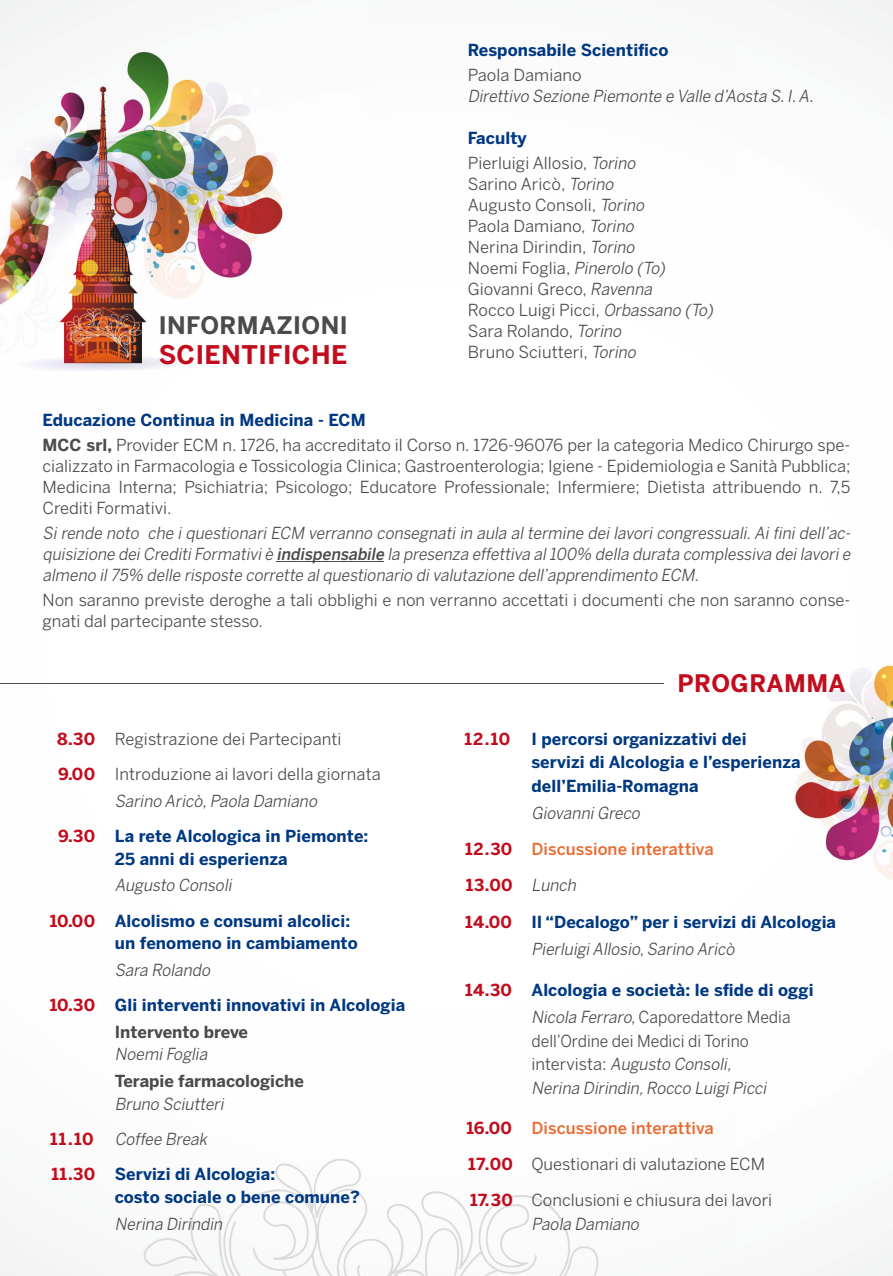
<style>
.page{position:relative;width:893px;height:1276px;background:#fff}
.page>*{position:absolute;margin:0;border:0;box-sizing:border-box;transform-origin:0 0}
.t1{font:700 25.5px "Benton Sans";letter-spacing:.02em;color:#c20c1d}
.t2{font:700 24px "Benton Sans";letter-spacing:.02em;color:#4b4b4d}
.t3{font:700 24px "Benton Sans";letter-spacing:.02em;color:#c20c1d}
.t4{font:16.5px/21px "Benton Sans";color:#4b4b4d}
.t5{font:700 16.5px/35.2px "Benton Sans";letter-spacing:.005em;color:#003882}
.t6{font:italic 16.5px/23.4px "Benton Sans";color:#4b4b4d;scale:.95 1}
.t7{font:700 16.5px "Benton Sans";color:#4b4b4d}
.t8{font:700 16.5px "Benton Sans";letter-spacing:.05em;color:#c20c1d}
.s1{font-weight:700;color:#003882}
.s2{font-style:italic}
.s3{font-weight:700}
.s4{font-weight:500}
.s5{font-weight:700;color:#c20c1d}
.s6{font-weight:400;font-style:italic;color:#4b4b4d}
.s7{color:#c20c1d}
.s8{font-weight:500;color:#eb6a31}
.s9{font-weight:400;color:#4b4b4d}
.s10{font-style:normal}
</style>
<div class="page">
<img style="left:0;top:0;width:893px;height:1276px">
<hr style="left:277px;top:561px;width:107px;height:1px;background:#4b4b4d">
<hr style="left:0;top:683px;width:663px;height:1px;background:#4b4b4d">
<h2 class="t2" style="left:159px;top:311px;width:191px">INFORMAZIONI</h2>
<h1 class="t1" style="left:159px;top:340px;width:190px">SCIENTIFICHE</h1>
<p class="t5" style="left:468px;top:32px;width:202px">Responsabile Scientifico</p>
<p class="t4" style="left:468px;top:64px;width:115px">Paola Damiano</p>
<p class="t6" style="left:468px;top:84px;width:369px">Direttivo Sezione Piemonte e Valle d’Aosta S.I.A.</p>
<p class="t4" style="left:468px;top:125px;width:173px;line-height:25.2px"><span class="s1">Faculty<br></span>Pierluigi Allosio, <span class="s2">Torino</span></p>
<p class="t4" style="left:468px;top:173px;width:250px">Sarino Aricò, <span class="s2">Torino<br></span>Augusto Consoli, <span class="s2">Torino<br></span>Paola Damiano, <span class="s2">Torino<br></span>Nerina Dirindin, <span class="s2">Torino<br></span>Noemi Foglia, <span class="s2">Pinerolo (To)<br></span>Giovanni Greco, <span class="s2">Ravenna<br></span>Rocco Luigi Picci, <span class="s2">Orbassano (To)<br></span>Sara Rolando, <span class="s2">Torino<br></span>Bruno Sciutteri, <span class="s2">Torino</span></p>
<p class="t4" style="left:43px;top:407px;width:809px;line-height:25.2px"><span class="s1">Educazione Continua in Medicina - ECM<br></span><span class="s3">MCC srl,</span> Provider ECM n. 1726, ha accreditato il Corso n. 1726-96076 per la categoria Medico Chirurgo spe-</p>
<p class="t4" style="left:43px;top:455px;width:809px;text-align:justify">cializzato in Farmacologia e Tossicologia Clinica; Gastroenterologia; Igiene - Epidemiologia e Sanità Pubblica; Medicina Interna; Psichiatria; Psicologo; Educatore Professionale; Infermiere; Dietista attribuendo n. 7,5<br>Crediti Formativi.</p>
<p class="t6" style="left:43px;top:522px;width:856px;line-height:21px;text-align:justify">Sirende noto che iquestionariECM verranno consegnatiin aula altermine deilavoricongressuali.Aifinidell’ac&shy;quisizione deiCreditiFormativiè <span class="s4">indispensabile</span> la presenza effettiva al100% della durata complessiva deilavorie almeno il75% delle risposte corrette alquestionario divalutazione dell’apprendimento ECM.</p>
<p class="t4" style="left:43px;top:589px;width:809px">Non saranno previste deroghe a tali obblighi e non verranno accettati i documenti che non saranno conse&shy;gnati dal partecipante stesso.</p>
<p class="t4" style="left:57px;top:721px;width:325px;line-height:35.2px"><span class="s5">8.30</span> Registrazione dei Partecipanti<br><span class="s5">9.00</span> Introduzione ai lavori della giornata</p>
<p class="t5" style="left:58px;top:783px;width:312px;text-align:center"><span class="s6">Sarino Aricò,Paola Damiano<br></span><span class="s7">9.30</span> La rete Alcologica in Piemonte:</p>
<p class="t5" style="left:115px;top:840px;width:174px">25 anni di esperienza</p>
<p class="t5" style="left:50px;top:867px;width:302px;text-indent:65px"><span class="s6">Augusto Consoli<br></span><span class="s7">10.00</span> Alcolismo e consumi alcolici:</p>
<p class="t5" style="left:115px;top:925px;width:244px">un fenomeno in cambiamento</p>
<p class="t5" style="left:50px;top:952px;width:357px;text-indent:65px"><span class="s6">Sara Rolando<br></span><span class="s7">10.30</span> Gli interventi innovativi in Alcologia</p>
<p class="t7" style="left:115px;top:1022px;width:135px">Intervento breve</p>
<p class="t6" style="left:115px;top:1042px;width:102px">NoemiFoglia</p>
<p class="t7" style="left:115px;top:1071px;width:191px">Terapie farmacologiche</p>
<p class="t6" style="left:115px;top:1092px;width:120px">Bruno Sciutteri</p>
<p class="t8" style="left:50px;top:1129px;width:45px">11.10</p>
<p class="t5" style="left:52px;top:1121px;width:225px;text-align:center"><span class="s6">Coffee Break<br></span><span class="s7">11.30</span> Servizi di Alcologia:</p>
<p class="t5" style="left:115px;top:1179px;width:247px">costo sociale o bene comune?</p>
<p class="t6" style="left:115px;top:1211px;width:118px">Nerina Dirindin</p>
<h2 class="t3" style="left:677px;top:668px;width:170px">PROGRAMMA</h2>
<p class="t8" style="left:465px;top:729px;width:47px">12.10</p>
<p class="t5" style="left:531px;top:727px;width:270px;line-height:23.4px">I percorsi organizzativi dei servizi di Alcologia e l’esperienza dell’Emilia-Romagna</p>
<p class="t5" style="left:465px;top:795px;width:372px;line-height:36.2px;text-indent:66px"><span class="s6">GiovanniGreco<br></span><span class="s7">12.30</span> <span class="s8">Discussione interattiva<br></span><span class="s7">13.00</span> <span class="s6">Lunch<br></span><span class="s7">14.00</span> Il “Decalogo” per i servizi di Alcologia</p>
<p class="t6" style="left:532px;top:937px;width:219px">PierluigiAllosio,Sarino Aricò</p>
<p class="t5" style="left:531px;top:975px;width:284px;line-height:27.6px;text-indent:-66px"><span class="s7">14.30</span> Alcologia e società: le sfide di oggi<br><span class="s6">Nicola Ferraro,</span><span class="s9">Caporedattore Media</span></p>
<p class="t6" style="left:531px;top:1029px;width:252px"><span class="s10">dell’Ordine dei Medici di Torino<br>i n t e rv i s t a :</span> Augusto Consoli,<br>Nerina Dirindin,Rocco LuigiPicci</p>
<p class="t4" style="left:467px;top:1109px;width:307px;line-height:36.2px"><span class="s5">16.00</span> <span class="s8">Discussione interattiva<br></span><span class="s5">17.00</span> Questionari di valutazione ECM<br><span class="s5">17.30</span> Conclusioni e chiusura dei lavori</p>
<p class="t6" style="left:531px;top:1211px;width:118px">Paola Damiano</p>
</div>
